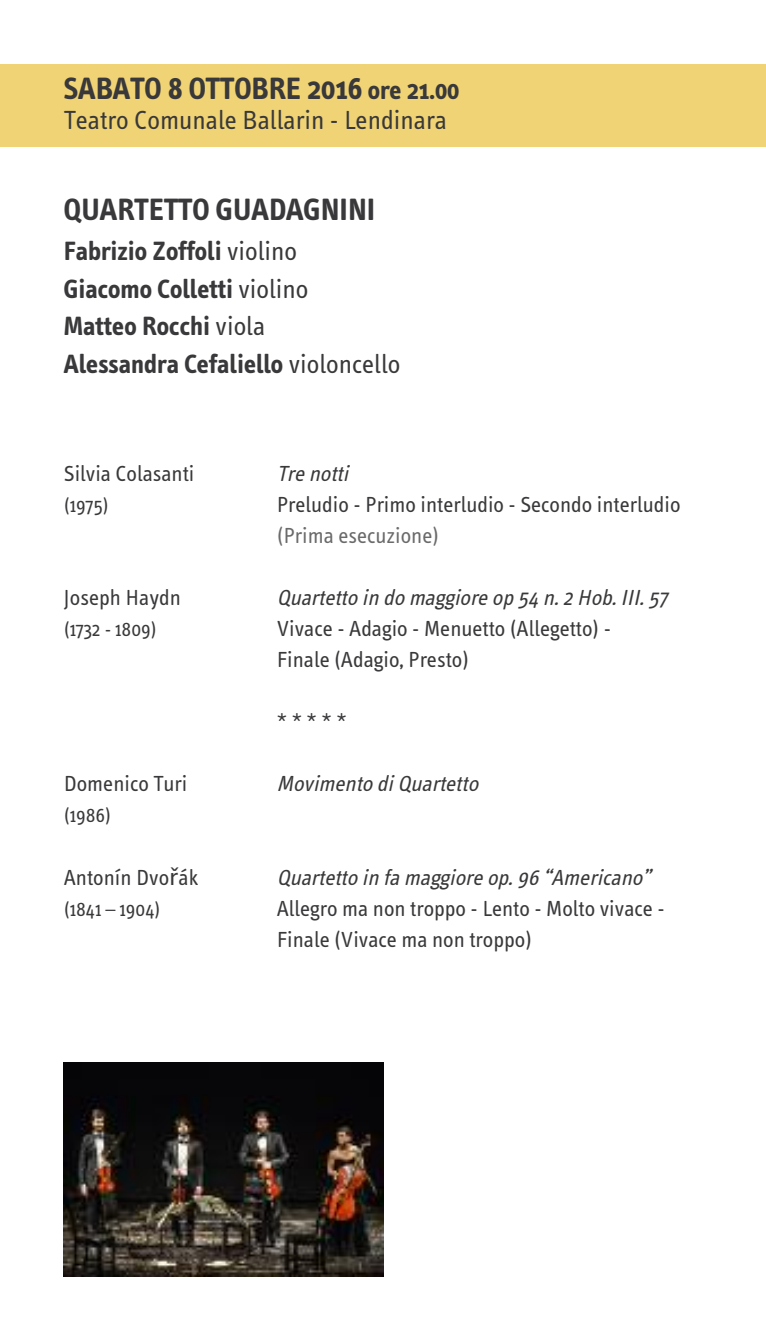
<style>
.page{position:relative;width:766px;height:1340px;background:#fff}
.page>*{position:absolute;margin:0;border:0;box-sizing:border-box;transform-origin:0 0}
.t1{font:700 31.5px "Info";color:#39383a}
.t2{font:700 27px/37.6px "Info";color:#39383a}
.t3{font:27px "Info Normal";color:#39383a}
.t4{font:22.5px/31.1px "Info Normal";color:#39383a}
.t5{font:italic 22.5px "Info Normal";color:#39383a}
.t6{font:22.5px "Info Normal";color:#6a6a6b}
.t7{font:20.25px "Info Normal";color:#39383a}
.s1{font-size:27px}
.s2{font-family:"Info Normal";font-weight:400}
.s3{font-family:"Lucida Grande"}
</style>
<div class="page">
<div style="left:0;top:64px;width:765px;height:83px;background:#f0d374"></div>
<img style="left:64px;top:1062px;width:319px;height:214px">
<h1 class="t1" style="left:64px;top:70px;width:397px">SABATO 8 OTTOBRE 2016 <span class="s1">ore 21.00</span></h1>
<p class="t3" style="left:64px;top:105px;width:384px">Teatro Comunale Ballarin - Lendinara</p>
<h1 class="t1" style="left:64px;top:191px;width:313px">QUARTETTO GUADAGNINI</h1>
<p class="t2" style="left:64px;top:232px;width:338px">Fabrizio Zoffoli <span class="s2">violino<br></span>Giacomo Colletti <span class="s2">violino<br></span>Matteo Rocchi <span class="s2">viola<br></span>Alessandra Cefaliello <span class="s2">violoncello</span></p>
<p class="t4" style="left:64px;top:458px;width:132px">Silvia Colasanti</p>
<p class="t5" style="left:277px;top:460px;width:78px">Tre notti</p>
<p class="t7" style="left:64px;top:493px;width:47px">(1975)</p>
<p class="t4" style="left:277px;top:489px;width:405px">Preludio - Primo interludio - Secondo interludio</p>
<p class="t6" style="left:277px;top:522px;width:164px">(Prima esecuzione)</p>
<p class="t4" style="left:64px;top:582px;width:119px">Joseph Haydn</p>
<p class="t5" style="left:277px;top:584px;width:397px">Quartetto in do maggiore op 54 n. 2 Hob. III. 57</p>
<p class="t7" style="left:64px;top:617px;width:94px">(1732 - 1809)</p>
<p class="t4" style="left:277px;top:613px;width:336px">Vivace - Adagio - Menuetto (Allegetto) -<br>Finale (Adagio, Presto)</p>
<p class="t4" style="left:277px;top:706px;width:71px">*****</p>
<p class="t4" style="left:64px;top:768px;width:125px">Domenico Turi</p>
<p class="t5" style="left:277px;top:771px;width:208px">Movimento di Quartetto</p>
<p class="t7" style="left:64px;top:804px;width:49px">(1986)</p>
<p class="t4" style="left:64px;top:861px;width:136px">Antonín Dvo<span class="s3">ř</span>ák</p>
<p class="t5" style="left:277px;top:864px;width:380px">Quartetto in fa maggiore op. 96 “Americano”</p>
<p class="t7" style="left:64px;top:897px;width:98px">(1841 – 1904)</p>
<p class="t4" style="left:277px;top:892px;width:389px">Allegro ma non troppo - Lento - Molto vivace -<br>Finale (Vivace ma non troppo)</p>
</div>
